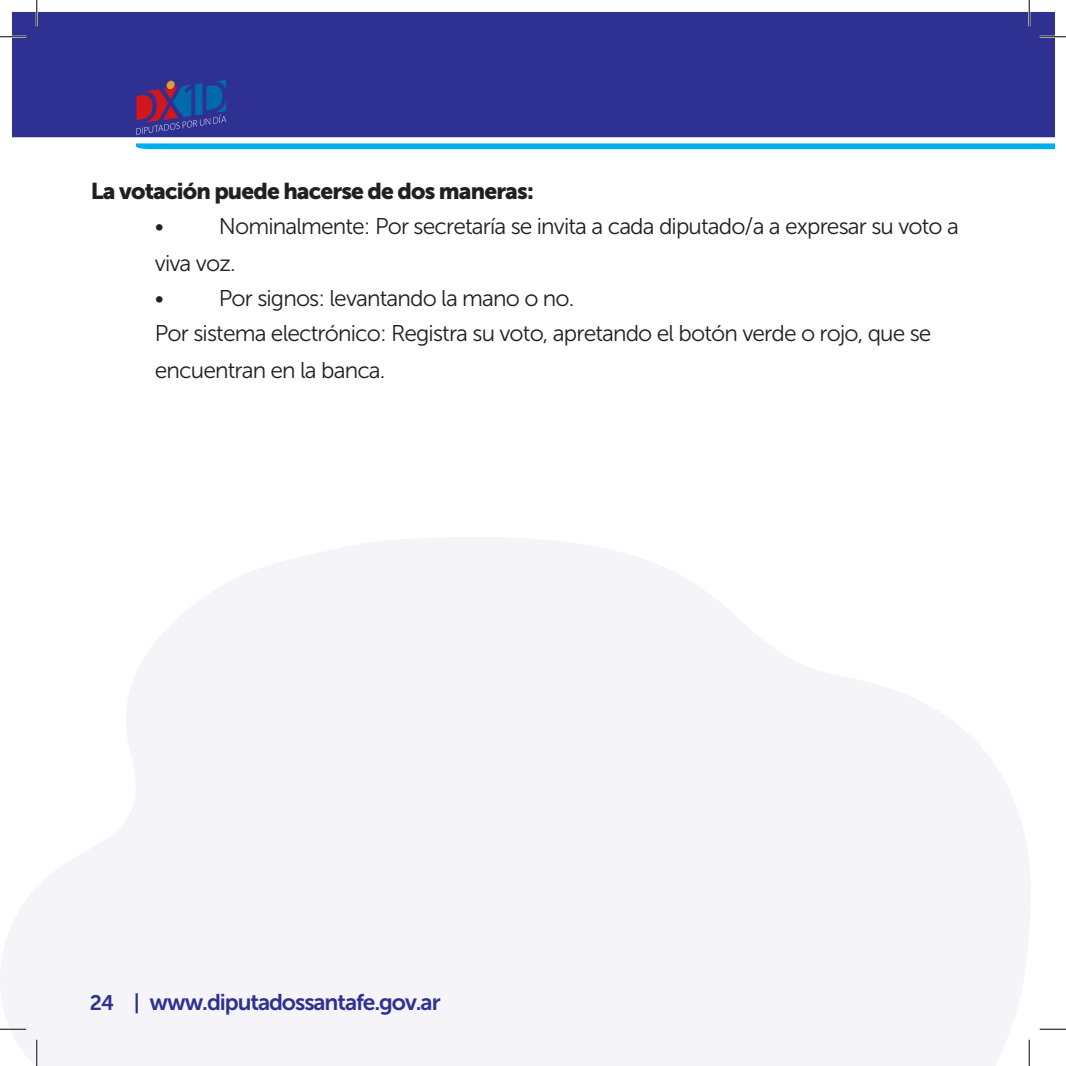
<style>
.page{position:relative;width:1066px;height:1066px;background:#fff}
.page>*{position:absolute;margin:0;border:0;box-sizing:border-box;transform-origin:0 0}
.t1{font:22.75px/35.9px "Museo Sans 300";letter-spacing:-.04em;color:#231f20}
.t2{font:22.75px "Museo Sans 900";letter-spacing:-.04em;color:#231f20}
.t3{font:22.75px "Museo Sans 700";letter-spacing:-.045em;color:#2e3092}
.s1{font-size:21px}
</style>
<div class="page">
<div style="left:12px;top:12px;width:1042px;height:125px;background:#2e3092"></div>
<svg style="left:136px;top:143px;width:918px;height:6px;background:#13b4f0"></svg>
<svg style="left:136px;top:80px;width:90px;height:55px;background:#453d85"></svg>
<hr style="left:0;top:36px;width:26px;height:2px;background:#fff">
<hr style="left:1039px;top:36px;width:27px;height:2px;background:#fff">
<hr style="left:36px;top:0;width:2px;height:26px;background:#fff">
<hr style="left:1028px;top:0;width:2px;height:26px;background:#fff">
<svg style="left:0;top:36px;width:26px;height:1px"></svg>
<svg style="left:1039px;top:36px;width:27px;height:1px"></svg>
<svg style="left:0;top:1029px;width:26px;height:1px"></svg>
<svg style="left:1039px;top:1029px;width:27px;height:1px"></svg>
<svg style="left:36px;top:0;width:1px;height:26px"></svg>
<svg style="left:36px;top:1039px;width:1px;height:27px"></svg>
<svg style="left:1029px;top:0;width:1px;height:26px"></svg>
<svg style="left:1029px;top:1039px;width:1px;height:27px"></svg>
<p class="t2" style="left:91px;top:178px;width:444px">La votación puede hacerse de dos maneras:</p>
<p class="t1" style="left:155px;top:209px;width:11px">•</p>
<p class="t1" style="left:155px;top:209px;width:805px;text-indent:64px">Nominalmente: Por secretaría se invita a cada diputado/a a expresar su voto a viva voz.<br>•</p>
<p class="t1" style="left:155px;top:280px;width:778px;text-indent:64px">Por signos: levantando la mano o no.<br>Por sistema electrónico: Registra su voto, apretando el botón verde o rojo, que se encuentran en la banca.</p>
<p class="t3" style="left:90px;top:990px;width:352px"><span class="s1">24 |</span> www.diputadossantafe.gov.ar</p>
</div>
